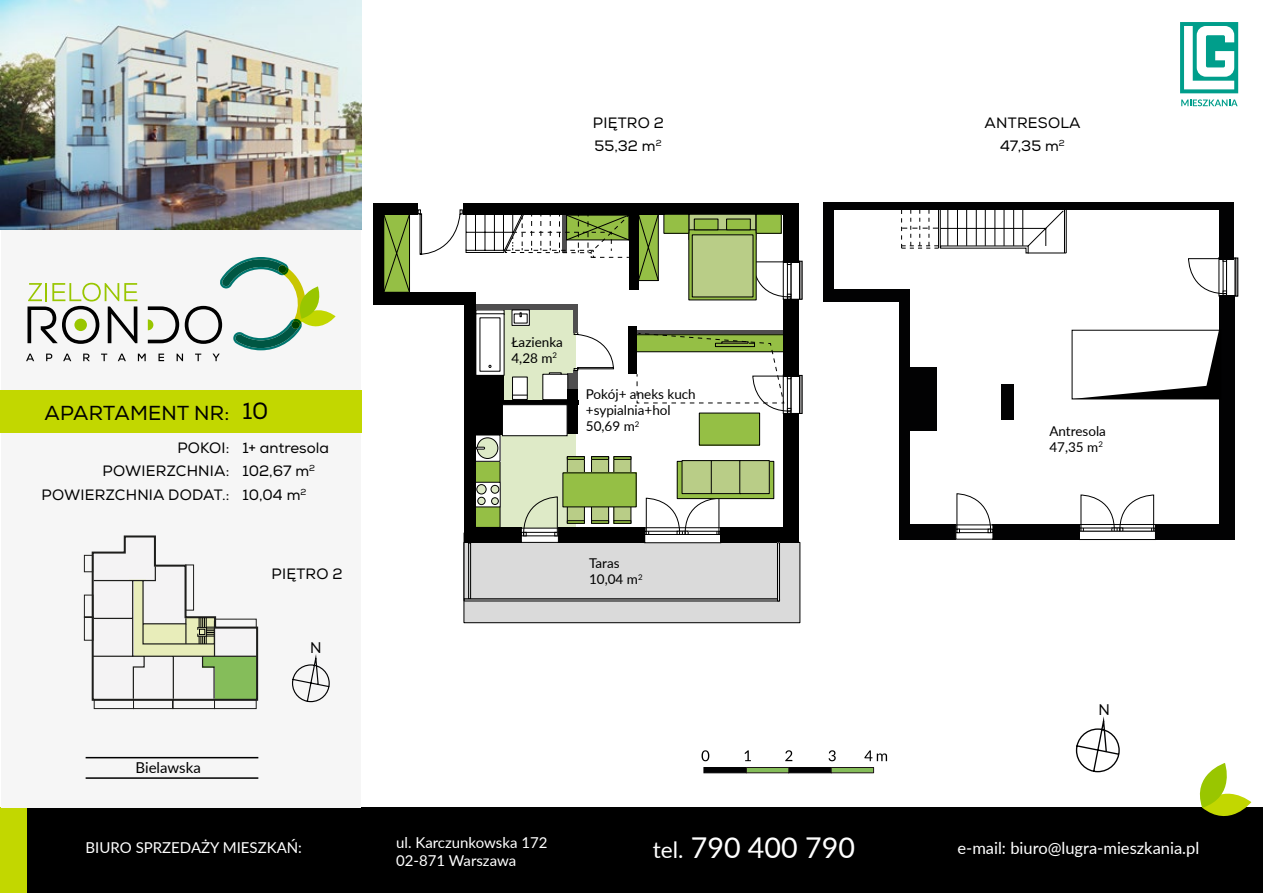
<style>
.page{position:relative;width:1263px;height:893px;background:#fff}
.page>*{position:absolute;margin:0;border:0;box-sizing:border-box;transform-origin:0 0}
.t1{font:28.65px "Lato";color:#fff}
.t2{font:23.4px "Nexa";color:#000}
.t3{font:20.25px "Nexa";letter-spacing:.015em;color:#000}
.t4{font:16.5px "Lato";color:#fff}
.t5{font:15px "Nexa";letter-spacing:.015em;color:#000}
.t6{font:15px/18px "Lato";color:#fff}
.t7{font:15px "Lato";color:#000}
.t8{font:13.5px/16.2px "Lato";color:#000}
.s1{font-size:22.65px}
</style>
<div class="page">
<div style="left:0;top:808px;width:1263px;height:85px;background:#000"></div>
<div style="left:0;top:808px;width:26px;height:85px;background:#c2d700"></div>
<div style="left:1px;top:0;width:359px;height:808px;background:#f6f6f6"></div>
<img style="left:1px;top:0;width:361px;height:229px">
<svg style="left:26px;top:257px;width:310px;height:104px"></svg>
<div style="left:0;top:390px;width:362px;height:42px;background:#c2d700"></div>
<svg style="left:292px;top:654px;width:38px;height:49px"></svg>
<hr style="left:86px;top:757px;width:172px;height:1px;background:#000">
<hr style="left:86px;top:777px;width:172px;height:2px;background:#000">
<svg style="left:1191px;top:763px;width:60px;height:53px"></svg>
<svg style="left:1180px;top:22px;width:58px;height:71px"></svg>
<svg style="left:1181px;top:99px;width:56px;height:7px"></svg>
<div style="left:790px;top:261px;width:10px;height:39px;border:1px solid #000"></div>
<div style="left:799px;top:261px;width:3px;height:39px;border:1px solid #000"></div>
<div style="left:799px;top:375px;width:3px;height:39px;border:1px solid #000"></div>
<div style="left:464px;top:542px;width:336px;height:81px;background:#dadada"></div>
<div style="left:464px;top:542px;width:336px;height:81px;border:1px solid #000"></div>
<div style="left:464px;top:533px;width:313px;height:66px;background:#dadada"></div>
<div style="left:464px;top:532px;width:314px;height:67px;border:1px solid #000"></div>
<svg style="left:384px;top:214px;width:26px;height:78px;background:#7fa33b"></svg>
<div style="left:645px;top:534px;width:76px;height:9px;background:#fff"></div>
<div style="left:373px;top:292px;width:103px;height:12px;background:#000"></div>
<div style="left:373px;top:203px;width:11px;height:101px;background:#000"></div>
<div style="left:373px;top:203px;width:45px;height:11px;background:#000"></div>
<div style="left:463px;top:203px;width:329px;height:11px;background:#000"></div>
<div style="left:783px;top:203px;width:15px;height:59px;background:#000"></div>
<div style="left:783px;top:299px;width:15px;height:78px;background:#000"></div>
<div style="left:783px;top:413px;width:15px;height:123px;background:#000"></div>
<div style="left:720px;top:527px;width:78px;height:16px;background:#000"></div>
<div style="left:558px;top:527px;width:87px;height:16px;background:#000"></div>
<div style="left:464px;top:527px;width:57px;height:16px;background:#000"></div>
<div style="left:521px;top:528px;width:37px;height:14px;background:#fff"></div>
<div style="left:521px;top:528px;width:38px;height:15px;border:1px solid #000"></div>
<div style="left:468px;top:543px;width:3px;height:56px;border:1px solid #000"></div>
<div style="left:777px;top:542px;width:3px;height:59px;border:1px solid #000"></div>
<svg style="left:417px;top:209px;width:374px;height:328px"></svg>
<div style="left:502px;top:404px;width:65px;height:32px;background:#fff;border:1px solid #020203"></div>
<svg style="left:679px;top:463px;width:93px;height:34px"></svg>
<div style="left:677px;top:461px;width:97px;height:38px;border:1px solid #000"></div>
<div style="left:682px;top:461px;width:29px;height:33px;background:#b9cd87"></div>
<div style="left:682px;top:460px;width:30px;height:34px;border:1px solid #000"></div>
<div style="left:711px;top:461px;width:30px;height:33px;background:#b9cd87"></div>
<div style="left:711px;top:460px;width:30px;height:34px;border:1px solid #000"></div>
<div style="left:740px;top:461px;width:29px;height:33px;background:#b9cd87"></div>
<div style="left:739px;top:460px;width:31px;height:34px;border:1px solid #000"></div>
<div style="left:1235px;top:258px;width:3px;height:38px;border:1px solid #000"></div>
<div style="left:1218px;top:257px;width:9px;height:39px;border:1px solid #000"></div>
<div style="left:1223px;top:257px;width:4px;height:39px;border:1px solid #000"></div>
<svg style="left:1188px;top:258px;width:39px;height:36px"></svg>
<div style="left:1079px;top:524px;width:77px;height:8px;border:1px solid #000"></div>
<div style="left:1079px;top:528px;width:76px;height:4px;border:1px solid #000"></div>
<div style="left:1079px;top:531px;width:77px;height:9px;border:1px solid #000"></div>
<svg style="left:1080px;top:494px;width:74px;height:38px"></svg>
<div style="left:823px;top:289px;width:87px;height:12px;background:#020203"></div>
<div style="left:823px;top:202px;width:10px;height:99px;background:#020203"></div>
<div style="left:900px;top:289px;width:10px;height:250px;background:#020203"></div>
<div style="left:823px;top:202px;width:410px;height:8px;background:#020203"></div>
<div style="left:1219px;top:202px;width:14px;height:57px;background:#020203"></div>
<div style="left:1219px;top:296px;width:15px;height:244px;background:#020203"></div>
<div style="left:1155px;top:524px;width:79px;height:16px;background:#020203"></div>
<div style="left:992px;top:524px;width:87px;height:16px;background:#020203"></div>
<div style="left:900px;top:524px;width:56px;height:16px;background:#020203"></div>
<svg style="left:957px;top:533px;width:34px;height:1px"></svg>
<hr style="left:1028px;top:253px;width:38px;height:1px;background:#000">
<hr style="left:1066px;top:210px;width:1px;height:43px;background:#000">
<hr style="left:1064px;top:210px;width:1px;height:43px;background:#000">
<svg style="left:901px;top:210px;width:163px;height:323px"></svg>
<svg style="left:1072px;top:330px;width:147px;height:69px"></svg>
<svg style="left:1075px;top:716px;width:45px;height:57px"></svg>
<svg style="left:701px;top:750px;width:8px;height:11px"></svg>
<svg style="left:744px;top:750px;width:7px;height:11px"></svg>
<svg style="left:785px;top:750px;width:7px;height:11px"></svg>
<svg style="left:828px;top:750px;width:8px;height:11px"></svg>
<svg style="left:864px;top:750px;width:23px;height:11px"></svg>
<svg style="left:703px;top:767px;width:43px;height:6px"></svg>
<svg style="left:789px;top:767px;width:42px;height:6px"></svg>
<svg style="left:746px;top:767px;width:43px;height:6px"></svg>
<svg style="left:831px;top:767px;width:43px;height:6px"></svg>
<svg style="left:84px;top:535px;width:175px;height:174px"></svg>
<hr style="left:185px;top:624px;width:2px;height:20px;background:#1e1e1c">
<p class="t5" style="left:593px;top:114px;width:73px">PIĘTRO 2</p>
<p class="t5" style="left:985px;top:114px;width:98px">ANTRESO LA</p>
<p class="t5" style="left:595px;top:137px;width:69px">55,32 M<sup>2</sup></p>
<p class="t5" style="left:1000px;top:137px;width:66px">47,35 M<sup>2</sup></p>
<p class="t8" style="left:511px;top:333px;width:53px">Łazienka<br>4,28 m<sup>2</sup></p>
<h3 class="t3" style="left:44px;top:400px;width:187px">APARTAMENT NR:</h3>
<h2 class="t2" style="left:242px;top:397px;width:28px">10</h2>
<p class="t8" style="left:586px;top:385px;width:111px">Pokój+ aneks kuch +sypialnia+hol<br>50,69 m<sup>2</sup></p>
<p class="t5" style="left:177px;top:439px;width:53px">POKOI:</p>
<p class="t5" style="left:42px;top:486px;width:189px">POWIERZCHNIA DODAT.:</p>
<p class="t5" style="left:103px;top:462px;width:128px">POWIERZCHNIA:</p>
<p class="t5" style="left:242px;top:439px;width:88px">1+ ANTRESOLA</p>
<p class="t5" style="left:242px;top:486px;width:66px">10,04 M<sup>2</sup></p>
<p class="t5" style="left:242px;top:462px;width:74px">102,67 M<sup>2</sup></p>
<p class="t8" style="left:1049px;top:422px;width:58px">Antresola<br>47,35 m<sup>2</sup></p>
<p class="t5" style="left:272px;top:565px;width:73px">PIĘTRO 2</p>
<p class="t8" style="left:589px;top:555px;width:55px">Taras<br>10,04 m<sup>2</sup></p>
<p class="t7" style="left:310px;top:637px;width:13px">N</p>
<p class="t7" style="left:1098px;top:699px;width:13px">N</p>
<p class="t7" style="left:136px;top:757px;width:67px">Bielawska</p>
<p class="t6" style="left:396px;top:832px;width:153px">ul. Karczunkowska 172<br>02-871 Warszawa</p>
<p class="t6" style="left:86px;top:838px;width:218px">Biuro sprzedaży mieszkań:</p>
<h1 class="t1" style="left:653px;top:827px;width:204px"><span class="s1">tel.</span> 790 400 790</h1>
<p class="t4" style="left:957px;top:836px;width:243px">e-mail: biuro@lugra-mieszkania.pl</p>
</div>
